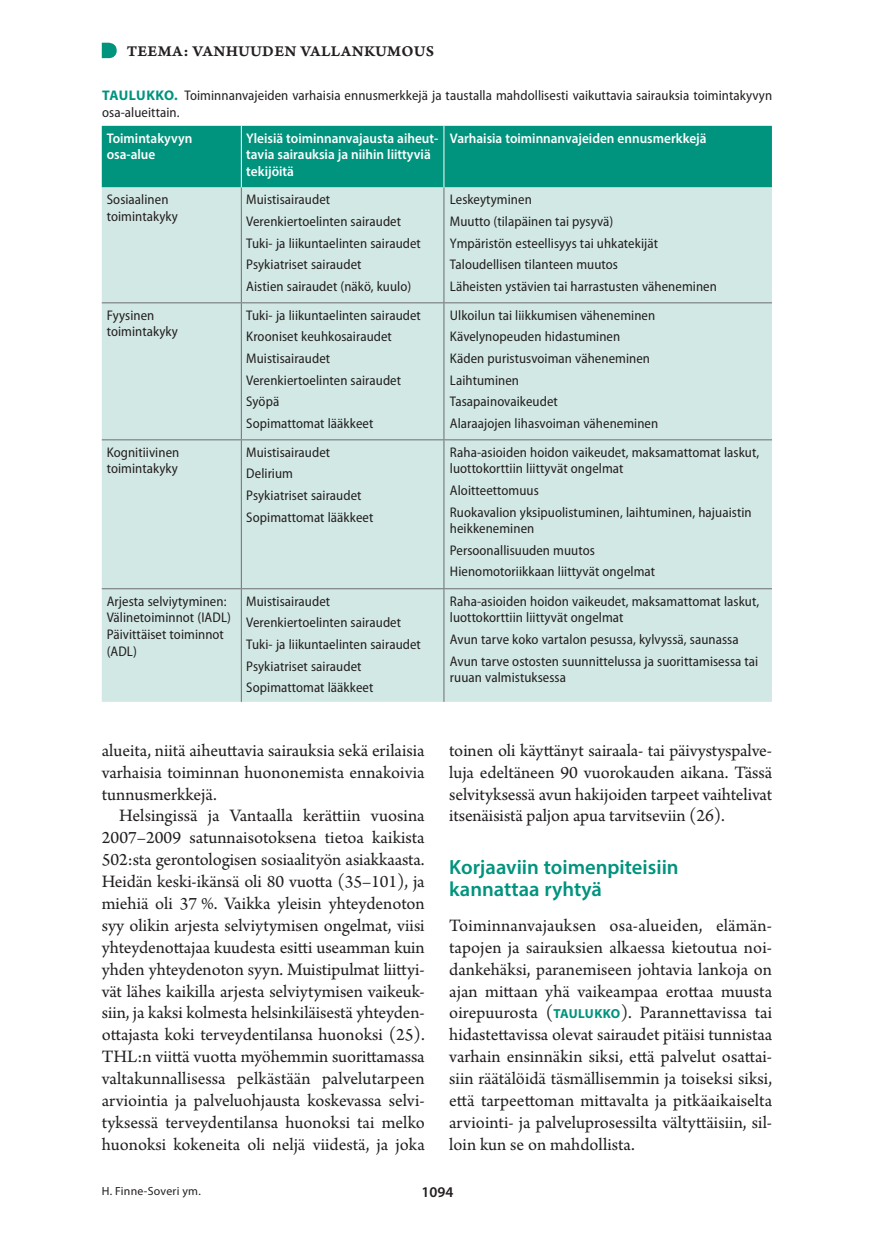
<style>
.page{position:relative;width:874px;height:1241px;background:#fff}
.page>*{position:absolute;margin:0;border:0;box-sizing:border-box;transform-origin:0 0}
.v1_teema{font:600 20.65px/21.9px "Myriad Pro";color:#00937d}
.l_ei_sis{font:18.38px/21.9px "Arno Pro";color:#231f20;text-align:justify}
.vinj{font:15.75px "Arno Pro Smbd Caption";letter-spacing:.015em;color:#231f20}
.t1{font:600 14.88px "Myriad Pro";color:#231f20}
.t{font:semi-condensed 14px/16.6px "Myriad Pro";letter-spacing:.005em;color:#231f20}
.t_pl{font:600 14px/16.6px "Myriad Pro";color:#fff;scale:.95 1}
.Ala{font:11.9px "Myriad Pro";letter-spacing:.02em;color:#231f20}
.s1{font-weight:700;font-stretch:normal;color:#00937d}
.s2{font-family:"Myriad Pro";font-weight:700;font-size:13.12px;color:#00937d}
</style>
<div class="page">
<div style="left:102px;top:126px;width:669px;height:61px;background:#00937d"></div>
<div style="left:102px;top:187px;width:669px;height:514px;background:#d2e8e4"></div>
<hr style="left:241px;top:126px;width:1px;height:61px;background:#fff">
<hr style="left:443px;top:126px;width:1px;height:61px;background:#fff">
<hr style="left:241px;top:187px;width:1px;height:115px;background:#6c6d70">
<hr style="left:443px;top:187px;width:1px;height:115px;background:#6c6d70">
<hr style="left:102px;top:302px;width:139px;height:1px;background:#6c6d70">
<hr style="left:241px;top:302px;width:202px;height:1px;background:#6c6d70">
<hr style="left:241px;top:303px;width:1px;height:136px;background:#6c6d70">
<hr style="left:443px;top:302px;width:328px;height:1px;background:#6c6d70">
<hr style="left:443px;top:303px;width:1px;height:136px;background:#6c6d70">
<hr style="left:102px;top:439px;width:139px;height:1px;background:#6c6d70">
<hr style="left:241px;top:439px;width:202px;height:1px;background:#6c6d70">
<hr style="left:241px;top:440px;width:1px;height:148px;background:#6c6d70">
<hr style="left:443px;top:439px;width:328px;height:1px;background:#6c6d70">
<hr style="left:443px;top:440px;width:1px;height:148px;background:#6c6d70">
<hr style="left:102px;top:588px;width:139px;height:1px;background:#6c6d70">
<hr style="left:241px;top:588px;width:202px;height:1px;background:#6c6d70">
<hr style="left:241px;top:589px;width:1px;height:112px;background:#6c6d70">
<hr style="left:443px;top:588px;width:328px;height:1px;background:#6c6d70">
<hr style="left:443px;top:589px;width:1px;height:112px;background:#6c6d70">
<svg style="left:102px;top:43px;width:15px;height:15px"></svg>
<p class="vinj" style="left:127px;top:41px;width:309px">TEEMA: VANHUUDEN VALLANKUMOUS</p>
<p class="t" style="left:102px;top:87px;width:671px"><span class="s1">TAULUKKO.</span> Toiminnanvajeiden varhaisia ennusmerkkejä ja taustalla mahdollisesti vaikuttavia sairauksia toimintakyvyn osa-alueittain.</p>
<p class="t_pl" style="left:107px;top:129px;width:91px">Toimintakyvyn osa-alue</p>
<p class="t_pl" style="left:246px;top:129px;width:203px">Yleisiä toiminnanvajausta aiheut&shy;tavia sairauksia ja niihin liittyviä tekijöitä</p>
<p class="t_pl" style="left:449px;top:129px;width:271px">Varhaisia toiminnanvajeiden ennusmerkkejä</p>
<p class="t" style="left:107px;top:191px;width:73px">Sosiaalinen toimintakyky</p>
<p class="t" style="left:246px;top:191px;width:85px">Muistisairaudet</p>
<p class="t" style="left:449px;top:191px;width:83px">Leskeytyminen</p>
<p class="t" style="left:449px;top:213px;width:165px">Muutto (tilapäinen tai pysyvä)</p>
<p class="t" style="left:449px;top:234px;width:209px">Ympäristön esteellisyys tai uhkatekijät</p>
<p class="t" style="left:449px;top:256px;width:169px">Taloudellisen tilanteen muutos</p>
<p class="t" style="left:449px;top:277px;width:268px">Läheisten ystävien tai harrastusten väheneminen</p>
<p class="t" style="left:246px;top:213px;width:156px">Verenkiertoelinten sairaudet</p>
<p class="t" style="left:246px;top:234px;width:176px">Tuki- ja liikuntaelinten sairaudet</p>
<p class="t" style="left:246px;top:256px;width:117px">Psykiatriset sairaudet</p>
<p class="t" style="left:246px;top:277px;width:166px">Aistien sairaudet (näkö, kuulo)</p>
<p class="t" style="left:107px;top:306px;width:73px">Fyysinen toimintakyky</p>
<p class="t" style="left:246px;top:306px;width:176px">Tuki- ja liikuntaelinten sairaudet</p>
<p class="t" style="left:246px;top:328px;width:147px">Krooniset keuhkosairaudet</p>
<p class="t" style="left:246px;top:350px;width:85px">Muistisairaudet</p>
<p class="t" style="left:246px;top:371px;width:156px">Verenkiertoelinten sairaudet</p>
<p class="t" style="left:246px;top:393px;width:34px">Syöpä</p>
<p class="t" style="left:246px;top:414px;width:128px">Sopimattomat lääkkeet</p>
<p class="t" style="left:107px;top:443px;width:74px">Kognitiivinen toimintakyky</p>
<p class="t" style="left:246px;top:443px;width:85px">Muistisairaudet</p>
<p class="t" style="left:246px;top:465px;width:48px">Delirium</p>
<p class="t" style="left:246px;top:486px;width:117px">Psykiatriset sairaudet</p>
<p class="t" style="left:246px;top:508px;width:128px">Sopimattomat lääkkeet</p>
<p class="t" style="left:107px;top:592px;width:126px">Arjesta selviytyminen:<br>Välinetoiminnot (IADL)<br>Päivittäiset toiminnot (ADL)</p>
<p class="t" style="left:246px;top:592px;width:85px">Muistisairaudet</p>
<p class="t" style="left:246px;top:614px;width:156px">Verenkiertoelinten sairaudet</p>
<p class="t" style="left:246px;top:635px;width:176px">Tuki- ja liikuntaelinten sairaudet</p>
<p class="t" style="left:246px;top:657px;width:117px">Psykiatriset sairaudet</p>
<p class="t" style="left:246px;top:678px;width:128px">Sopimattomat lääkkeet</p>
<p class="l_ei_sis" style="left:102px;top:740px;width:324px">alueita, niitä aiheuttavia sairauksia sekä erilaisia varhaisia toiminnan huononemista ennakoivia tunnusmerkkejä.</p>
<p class="l_ei_sis" style="left:102px;top:805px;width:324px;text-indent:17px">Helsingissä ja Vantaalla kerättiin vuosina 2007–2009 satunnaisotoksena tietoa kaikista 502:sta gerontologisen sosiaalityön asiakkaasta.<br>Heidän keski-ikänsä oli 80 vuotta (35–101), ja miehiä oli 37 %. Vaikka yleisin yhteydenoton syy olikin arjesta selviytymisen ongelmat, viisi yhteydenottajaa kuudesta esitti useamman kuin yhden yhteydenoton syyn. Muistipulmat liittyi&shy;vät lähes kaikilla arjesta selviytymisen vaikeuk&shy;siin, ja kaksi kolmesta helsinkiläisestä yhteyden&shy;ottajasta koki terveydentilansa huonoksi (25).<br>THL:n viittä vuotta myöhemmin suorittamassa valtakunnallisessa pelkästään palvelutarpeen arviointia ja palveluohjausta koskevassa selvi&shy;tyksessä terveydentilansa huonoksi tai melko huonoksi kokeneita oli neljä viidestä, ja joka</p>
<p class="t" style="left:449px;top:306px;width:207px">Ulkoilun tai liikkumisen väheneminen</p>
<p class="t" style="left:449px;top:328px;width:172px">Kävelynopeuden hidastuminen</p>
<p class="t" style="left:449px;top:350px;width:201px">Käden puristusvoiman väheneminen</p>
<p class="t" style="left:449px;top:371px;width:71px">Laihtuminen</p>
<p class="t" style="left:449px;top:393px;width:109px">Tasapainovaikeudet</p>
<p class="t" style="left:449px;top:414px;width:210px">Alaraajojen lihasvoiman väheneminen</p>
<p class="t" style="left:449px;top:443px;width:310px">Raha-asioiden hoidon vaikeudet, maksamattomat laskut, luottokorttiin liittyvät ongelmat</p>
<p class="t" style="left:449px;top:482px;width:90px">Aloitteettomuus</p>
<p class="t" style="left:449px;top:503px;width:303px">Ruokavalion yksipuolistuminen, laihtuminen, hajuaistin heikkeneminen</p>
<p class="t" style="left:449px;top:541px;width:146px">Persoonallisuuden muutos</p>
<p class="t" style="left:449px;top:563px;width:207px">Hienomotoriikkaan liittyvät ongelmat</p>
<p class="t" style="left:449px;top:592px;width:310px">Raha-asioiden hoidon vaikeudet, maksamattomat laskut, luottokorttiin liittyvät ongelmat</p>
<p class="t" style="left:449px;top:630px;width:290px">Avun tarve koko vartalon pesussa, kylvyssä, saunassa</p>
<p class="t" style="left:449px;top:652px;width:310px">Avun tarve ostosten suunnittelussa ja suorittamisessa tai ruuan valmistuksessa</p>
<p class="l_ei_sis" style="left:449px;top:740px;width:324px">toinen oli käyttänyt sairaala- tai päivystyspalve&shy;luja edeltäneen 90 vuorokauden aikana. Tässä selvityksessä avun hakijoiden tarpeet vaihtelivat itsenäisistä paljon apua tarvitseviin (26).</p>
<p class="v1_teema" style="left:449px;top:855px;width:231px">Korjaaviin toimenpiteisiin kannattaa ryhtyä</p>
<p class="l_ei_sis" style="left:449px;top:915px;width:324px">Toiminnanvajauksen osa-alueiden, elämän&shy;tapojen ja sairauksien alkaessa kietoutua noi&shy;dankehäksi, paranemiseen johtavia lankoja on ajan mittaan yhä vaikeampaa erottaa muusta oirepuurosta (<span class="s2">TAULUKKO</span>). Parannettavissa tai hidastettavissa olevat sairaudet pitäisi tunnistaa varhain ensinnäkin siksi, että palvelut osattai&shy;siin räätälöidä täsmällisemmin ja toiseksi siksi, että tarpeettoman mittavalta ja pitkäaikaiselta arviointi- ja palveluprosessilta vältyttäisiin, sil&shy;loin kun se on mahdollista.</p>
<p class="Ala" style="left:102px;top:1183px;width:100px">H. Finne-Soveri ym.</p>
<p class="t1" style="left:421px;top:1182px;width:33px">1094</p>
</div>
